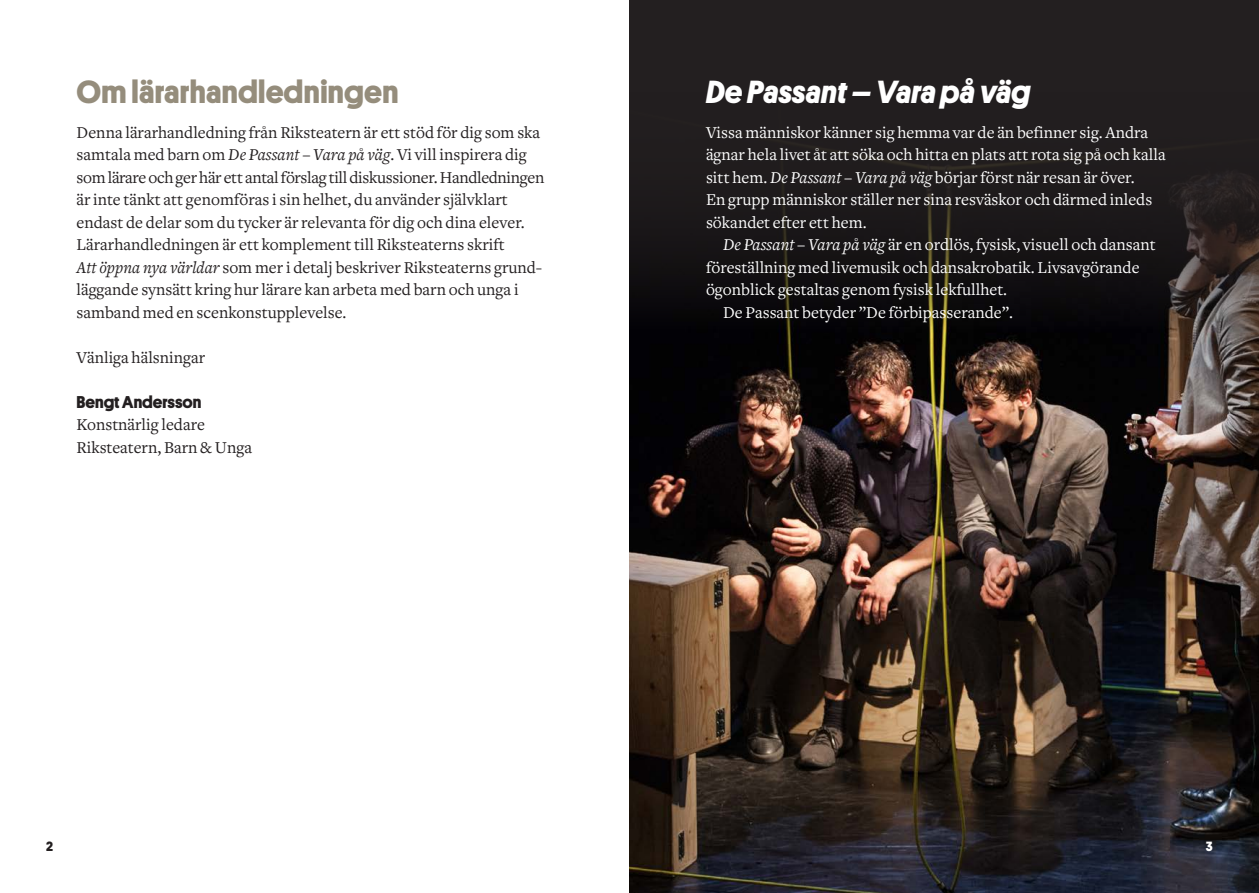
<style>
.page{position:relative;width:1259px;height:893px;background:#fff}
.page>*{position:absolute;margin:0;border:0;box-sizing:border-box;transform-origin:0 0}
.Rubrik{font:700 32.25px "Stage Sans";letter-spacing:.01em;color:#958d7c}
.Rubrik-2{font:italic 700 32.25px "Platform";color:#fff}
.t1{font:17.25px/22.5px "Curtain Serif";color:#231f20}
.t2{font:17.25px/22.5px "Curtain Serif";color:#fff}
.t3{font:700 17.25px "Stage Sans";color:#231f20}
.t4{font:700 13.5px "Stage Sans";color:#231f20}
.t5{font:700 13.5px "Stage Sans";color:#fff}
.s1{font-style:italic}
</style>
<div class="page">
<img style="left:629px;top:330px;width:630px;height:563px">
<svg style="left:629px;top:0;width:630px;height:330px;background:#1e1b1b"></svg>
<p class="Rubrik" style="left:77px;top:68px;width:323px">Om lärarhandledningen</p>
<p class="t1" style="left:77px;top:121px;width:469px">Denna lärarhandledning från Riksteatern är ett stöd för dig som ska samtala med barn om <span class="s1">De Passant – Vara på väg</span>. Vi vill inspirera dig som lärare och ger här ett antal förslag till diskussioner. Handledningen</p>
<p class="t1" style="left:77px;top:189px;width:467px">är inte tänkt att genomföras i sin helhet, du använder självklart endast de delar som du tycker är relevanta för dig och dina elever.<br>Lärarhandledningen är ett komplement till Riksteaterns skrift<br><span class="s1">Att öppna nya världar</span> som mer i detalj beskriver Riksteaterns grund&shy;läggande synsätt kring hur lärare kan arbeta med barn och unga i samband med en scenkonstupplevelse.</p>
<p class="t1" style="left:77px;top:346px;width:130px">Vänliga hälsningar</p>
<p class="t3" style="left:77px;top:389px;width:126px">Bengt Andersson</p>
<p class="t1" style="left:77px;top:414px;width:130px">Konstnärlig ledare</p>
<p class="t1" style="left:77px;top:436px;width:177px">Riksteatern, Barn &amp; Unga</p>
<p class="Rubrik-2" style="left:706px;top:68px;width:326px">De Passant – Vara på väg</p>
<p class="t2" style="left:706px;top:121px;width:461px">Vissa människor känner sig hemma var de än befinner sig. Andra ägnar hela livet åt att söka och hitta en plats att rota sig på och kalla sitt hem. <span class="s1">De Passant – Vara på väg</span> börjar först när resan är över.<br>En grupp människor ställer ner sina resväskor och därmed inleds sökandet efter ett hem.</p>
<p class="t2" style="left:706px;top:234px;width:451px;text-indent:17px"><span class="s1">De Passant – Vara på väg</span> är en ordlös, fysisk, visuell och dansant föreställning med livemusik och dansakrobatik. Livsavgörande ögonblick gestaltas genom fysisk lekfullhet.</p>
<p class="t2" style="left:723px;top:301px;width:291px">De Passant betyder ”De förbipasserande”.</p>
<p class="t4" style="left:46px;top:836px;width:8px">2</p>
<p class="t5" style="left:1206px;top:836px;width:8px">3</p>
</div>
